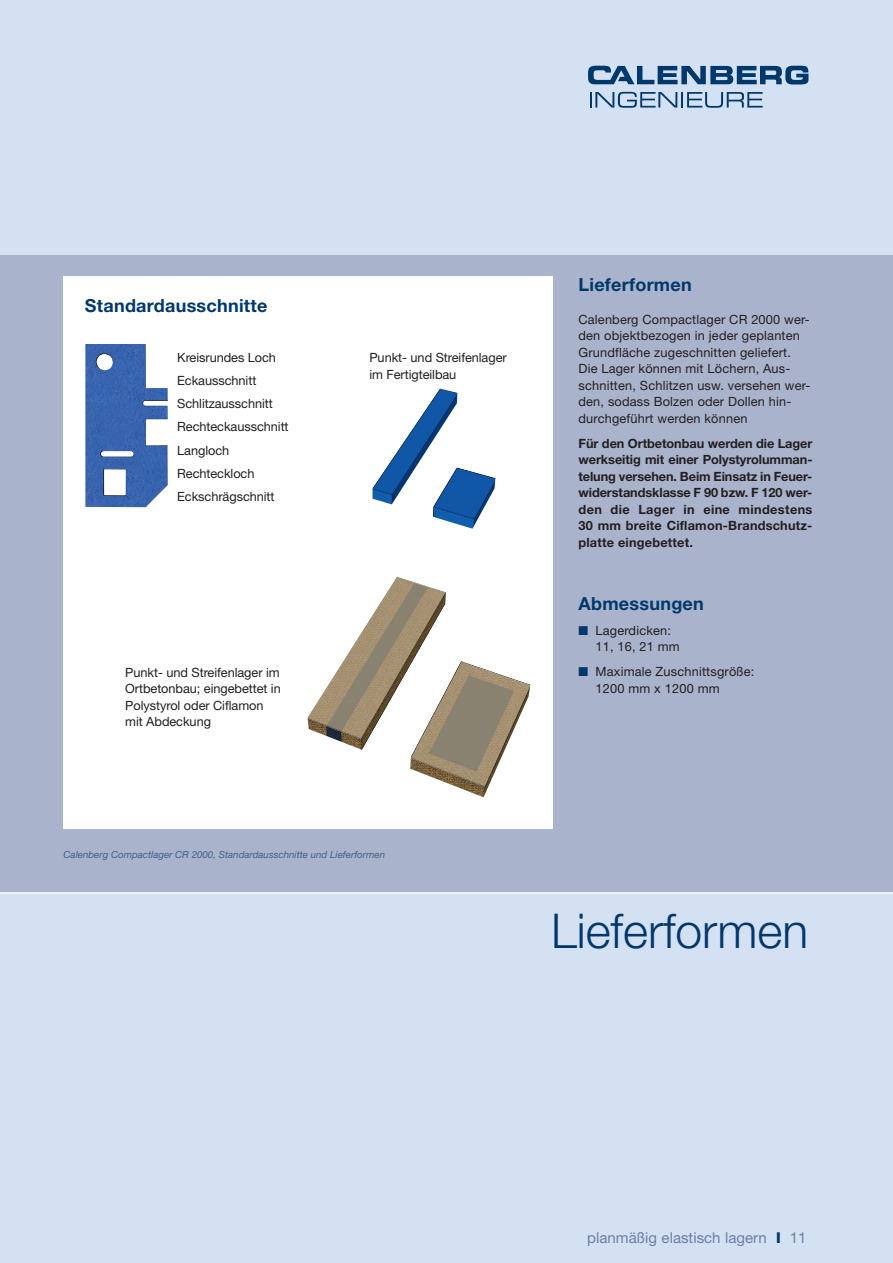
<style>
.page{position:relative;width:893px;height:1263px;background:#fff}
.page>*{position:absolute;margin:0;border:0;box-sizing:border-box;transform-origin:0 0}
.t1{font:300 48px "Helvetica Neue";color:#01386b}
.t2{font:700 18px "Helvetica Neue";letter-spacing:.015em;color:#01386b}
.t3{font:15px "Helvetica Neue";color:#6d7fa6}
.t4{font:12.75px/16.5px "Helvetica Neue";letter-spacing:.015em;color:#231f20}
.t5{font:12.75px/23.1px "Helvetica Neue";letter-spacing:-.005em;color:#231f20}
.t6{font:700 12.75px/16.5px "Helvetica Neue";letter-spacing:.015em;color:#231f20;text-align:justify}
.t7{font:italic 9.75px "Helvetica Neue";color:#435f8c}
.s1{color:#01386b}
.s2{font-weight:800;color:#01386b}
</style>
<div class="page">
<div style="left:0;top:0;width:892px;height:1263px;background:#d4e1f2"></div>
<div style="left:0;top:255px;width:892px;height:638px;background:#aab3cc"></div>
<hr style="left:0;top:892px;width:892px;height:2px;background:#fff">
<svg style="left:590px;top:92px;width:172px;height:16px"></svg>
<svg style="left:588px;top:66px;width:220px;height:19px"></svg>
<div style="left:64px;top:276px;width:489px;height:553px;background:#fff"></div>
<img style="left:85px;top:344px;width:83px;height:164px">
<img style="left:372px;top:388px;width:124px;height:141px">
<img style="left:307px;top:577px;width:223px;height:220px">
<h2 class="t2" style="left:85px;top:299px;width:184px">Standardausschnitte</h2>
<p class="t5" style="left:177px;top:347px;width:113px">Kreisrundes Loch<br>Eckausschnitt<br>Schlitzausschnitt<br>Rechteckausschnitt<br>Langloch<br>Rechteckloch<br>Eckschrägschnitt</p>
<p class="t5" style="left:369px;top:350px;width:139px;line-height:16.5px">Punkt- und Streifenlager im Fertigteilbau</p>
<p class="t5" style="left:125px;top:665px;width:157px;line-height:16.5px">Punkt- und Streifenlager im<br>Ortbetonbau; eingebettet in<br>Polystyrol oder Ciflamon mit Abdeckung</p>
<h2 class="t2" style="left:578px;top:278px;width:115px">Lieferformen</h2>
<p class="t4" style="left:578px;top:312px;width:233px">Calenberg Compactlager CR 2000 wer&shy;den objektbezogen in jeder geplanten Grundfläche zugeschnitten geliefert.<br>Die Lager können mit Löchern, Aus&shy;schnitten, Schlitzen usw. versehen wer&shy;den, sodass Bolzen oder Dollen hin&shy;durchgeführt werden können</p>
<p class="t6" style="left:578px;top:436px;width:235px">Für den Ortbetonbau werden die Lager werkseitig mit einer Polystyrolumman&shy;telung versehen. Beim Einsatz in Feuer&shy;widerstandsklasse F 90 bzw. F 120 wer&shy;den die Lager in eine mindestens 30 mm breite Ciflamon-Brandschutz&shy;platte eingebettet.</p>
<h2 class="t2" style="left:578px;top:597px;width:127px">Abmessungen</h2>
<p class="t4" style="left:595px;top:623px;width:86px;text-indent:-17px"><span class="s1">■</span> Lagerdicken:<br>11, 16, 21 mm</p>
<p class="t4" style="left:595px;top:665px;width:160px;text-indent:-17px"><span class="s1">■</span> Maximale Zuschnittsgröße:<br>1200 mm x 1200 mm</p>
<p class="t7" style="left:64px;top:851px;width:323px">Calenberg Compactlager CR 2000, Standardausschnitte und Lieferformen</p>
<h1 class="t1" style="left:551px;top:913px;width:258px">Lieferformen</h1>
<p class="t3" style="left:587px;top:1233px;width:221px">planmäßig elastisch lagern <span class="s2">I</span> 11</p>
</div>
